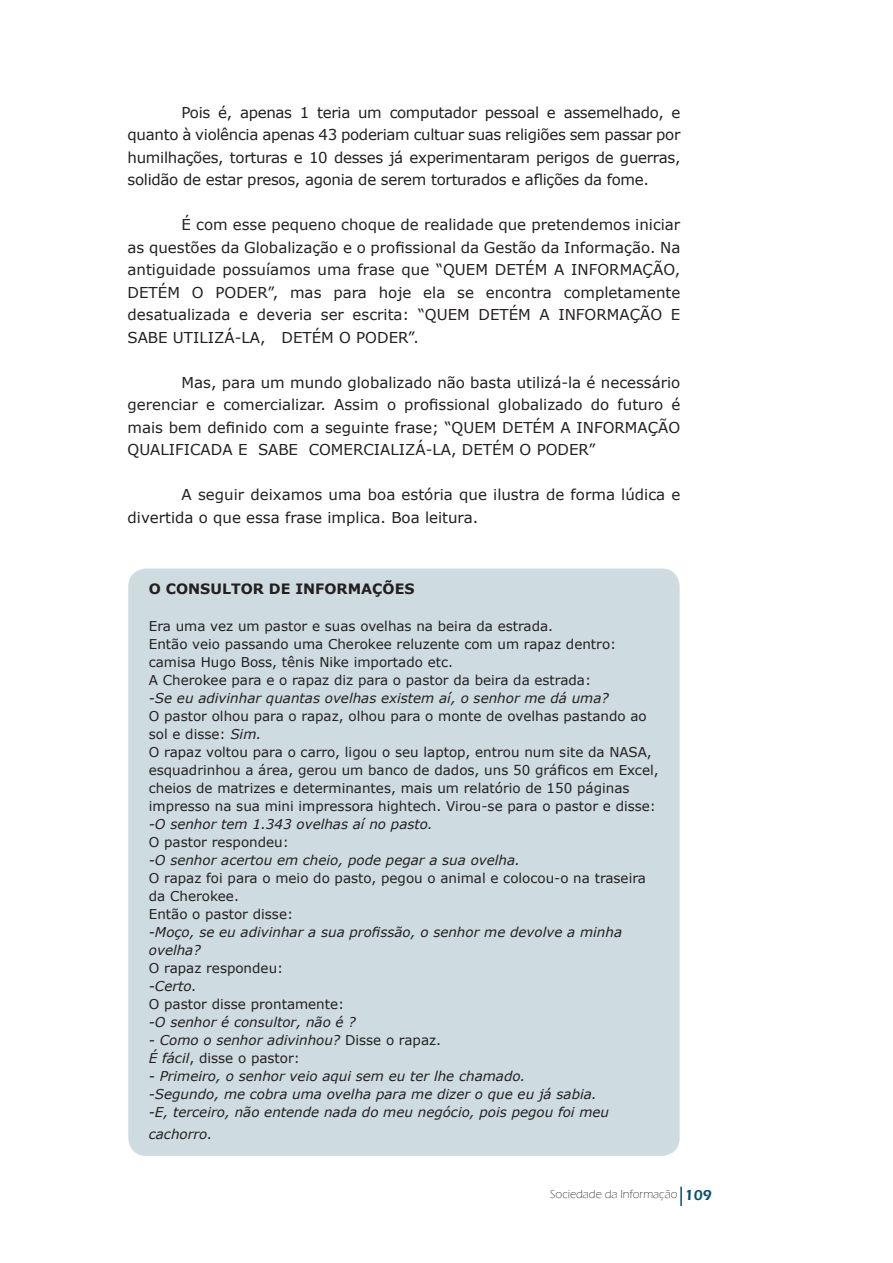
<style>
.page{position:relative;width:893px;height:1263px;background:#fff}
.page>*{position:absolute;margin:0;border:0;box-sizing:border-box;transform-origin:0 0}
.t1{font:15px/22.5px "Verdana";color:#231f20;text-align:justify}
.t2{font:700 14.25px "Verdana";color:#231f20}
.t3{font:13.5px/18px "Verdana";color:#231f20}
.t4{font:italic 13.5px/18px "Verdana";color:#231f20}
.t5{font:300 12px "Eras ITC";color:#231f20}
.s1{font-style:italic}
.s2{font-style:normal}
.s3{font-weight:600;font-size:15px;color:#094e6f}
</style>
<div class="page">
<svg style="left:680px;top:1187px;width:2px;height:19px"></svg>
<div style="left:128px;top:568px;width:552px;height:588px;background:#cedce2;border-radius:18px"></div>
<p class="t1" style="left:128px;top:101px;width:554px;text-indent:54px">Pois é, apenas 1 teria um computador pessoal e assemelhado, e quanto à violência apenas 43 poderiam cultuar suas religiões sem passar por humilhações, torturas e 10 desses já experimentaram perigos de guerras, solidão de estar presos, agonia de serem torturados e aflições da fome.</p>
<p class="t1" style="left:128px;top:213px;width:554px;text-indent:54px">É com esse pequeno choque de realidade que pretendemos iniciar as questões da Globalização e o profissional da Gestão da Informação. Na antiguidade possuíamos uma frase que “QUEM DETÉM A INFORMAÇÃO, DETÉM O PODER”, mas para hoje ela se encontra completamente desatualizada e deveria ser escrita: “QUEM DETÉM A INFORMAÇÃO E SABE UTILIZÁ-LA, DETÉM O PODER”.</p>
<p class="t1" style="left:128px;top:371px;width:554px;text-indent:54px">Mas, para um mundo globalizado não basta utilizá-la é necessário gerenciar e comercializar. Assim o profissional globalizado do futuro é mais bem definido com a seguinte frase; “QUEM DETÉM A INFORMAÇÃO QUALIFICADA E SABE COMERCIALIZÁ-LA, DETÉM O PODER”</p>
<p class="t1" style="left:128px;top:483px;width:554px;text-indent:54px">A seguir deixamos uma boa estória que ilustra de forma lúdica e divertida o que essa frase implica. Boa leitura.</p>
<p class="t2" style="left:149px;top:579px;width:267px">O CONSULTOR DE INFORMAÇÕES</p>
<p class="t3" style="left:149px;top:617px;width:469px">Era uma vez um pastor e suas ovelhas na beira da estrada.<br>Então veio passando uma Cherokee reluzente com um rapaz dentro: camisa Hugo Boss, tênis Nike importado etc.<br>A Cherokee para e o rapaz diz para o pastor da beira da estrada:</p>
<p class="t4" style="left:149px;top:689px;width:462px">-Se eu adivinhar quantas ovelhas existem aí, o senhor me dá uma?</p>
<p class="t3" style="left:149px;top:707px;width:511px">O pastor olhou para o rapaz, olhou para o monte de ovelhas pastando ao sol e disse: <span class="s1">Sim.<br></span>O rapaz voltou para o carro, ligou o seu laptop, entrou num site da NASA, esquadrinhou a área, gerou um banco de dados, uns 50 gráficos em Excel, cheios de matrizes e determinantes, mais um relatório de 150 páginas impresso na sua mini impressora hightech. Virou-se para o pastor e disse:</p>
<p class="t4" style="left:149px;top:815px;width:286px">-O senhor tem 1.343 ovelhas aí no pasto.</p>
<p class="t3" style="left:149px;top:833px;width:142px">O pastor respondeu:</p>
<p class="t4" style="left:149px;top:851px;width:373px">-O senhor acertou em cheio, pode pegar a sua ovelha.</p>
<p class="t3" style="left:149px;top:869px;width:499px">O rapaz foi para o meio do pasto, pegou o animal e colocou-o na traseira da Cherokee.<br>Então o pastor disse:</p>
<p class="t4" style="left:149px;top:923px;width:475px">-Moço, se eu adivinhar a sua profissão, o senhor me devolve a minha ovelha?</p>
<p class="t3" style="left:149px;top:959px;width:136px">O rapaz respondeu:</p>
<p class="t4" style="left:149px;top:977px;width:49px">-Certo.</p>
<p class="t3" style="left:149px;top:995px;width:197px">O pastor disse prontamente:</p>
<p class="t4" style="left:149px;top:1013px;width:208px">-O senhor é consultor, não é ?</p>
<p class="t4" style="left:149px;top:1031px;width:294px">- Como o senhor adivinhou? <span class="s2">Disse o rapaz.<br></span>É fácil<span class="s2">, disse o pastor:</span></p>
<p class="t4" style="left:149px;top:1067px;width:462px">- Primeiro, o senhor veio aqui sem eu ter lhe chamado.<br>-Segundo, me cobra uma ovelha para me dizer o que eu já sabia. -E, terceiro, não entende nada do meu negócio, pois pegou foi meu</p>
<p class="t4" style="left:149px;top:1125px;width:65px">cachorro.</p>
<p class="t5" style="left:550px;top:1187px;width:163px">Sociedade da Informação <span class="s3">109</span></p>
</div>
